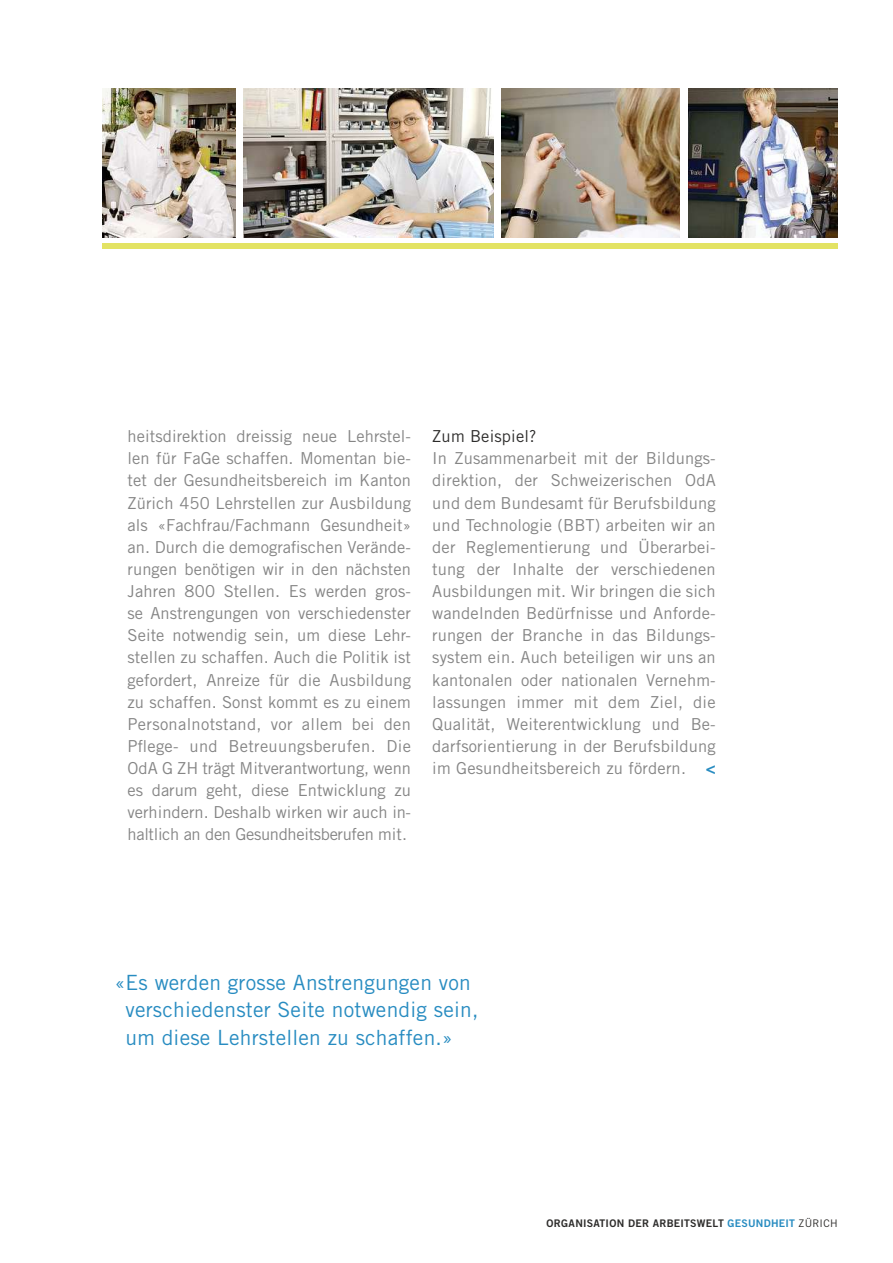
<style>
.page{position:relative;width:893px;height:1263px;background:#fff}
.page>*{position:absolute;margin:0;border:0;box-sizing:border-box;transform-origin:0 0}
.t1{font:21px/27.6px "Trade Gothic LT";letter-spacing:.01em;color:#288cc1}
.t2{font:16.5px/22px "Trade Gothic LT";letter-spacing:.005em;color:#858585;text-align:justify}
.t3{font:16.5px "Trade Gothic LT";letter-spacing:.01em;color:#2d2c2b}
.t4{font:10.5px "Trade Gothic LT Bold Two";letter-spacing:.02em;color:#2d2c2b}
.s1{font-family:"Trade Gothic LT Bold Two";color:#288cc1}
.s2{color:#288cc1}
.s3{font-family:"Trade Gothic LT"}
</style>
<div class="page">
<div style="left:102px;top:243px;width:736px;height:6px;background:#e3e363"></div>
<img style="left:502px;top:88px;width:178px;height:150px">
<img style="left:244px;top:88px;width:249px;height:150px">
<img style="left:102px;top:88px;width:133px;height:150px">
<img style="left:688px;top:88px;width:150px;height:150px">
<p class="t2" style="left:128px;top:427px;width:285px">heitsdirektion dreissig neue Lehrstel&shy;len für FaGe schaffen. Momentan bie&shy;tet der Gesundheitsbereich im Kanton Zürich 450 Lehrstellen zur Ausbildung als «Fachfrau/Fachmann Gesundheit» an. Durch die demografischen Verände&shy;rungen benötigen wir in den nächsten Jahren 800 Stellen. Es werden gros&shy;se Anstrengungen von verschiedenster Seite notwendig sein, um diese Lehr&shy;stellen zu schaffen. Auch die Politik ist gefordert, Anreize für die Ausbildung zu schaffen. Sonst kommt es zu einem Personalnotstand, vor allem bei den Pflege- und Betreuungsberufen. Die OdA G ZH trägt Mitverantwortung, wenn es darum geht, diese Entwicklung zu verhindern. Deshalb wirken wir auch in&shy;haltlich an den Gesundheitsberufen mit.</p>
<p class="t3" style="left:432px;top:430px;width:106px">Zum Beispiel?</p>
<p class="t2" style="left:432px;top:449px;width:285px">In Zusammenarbeit mit der Bildungs&shy;direktion, der Schweizerischen OdA und dem Bundesamt für Berufsbildung und Technologie (BBT) arbeiten wir an der Reglementierung und Überarbei&shy;tung der Inhalte der verschiedenen Ausbildungen mit. Wir bringen die sich wandelnden Bedürfnisse und Anforde&shy;rungen der Branche in das Bildungs&shy;system ein. Auch beteiligen wir uns an kantonalen oder nationalen Vernehm&shy;lassungen immer mit dem Ziel, die Qualität, Weiterentwicklung und Be&shy;darfsorientierung in der Berufsbildung im Gesundheitsbereich zu fördern. <span class="s1">&lt;</span></p>
<p class="t1" style="left:126px;top:970px;width:354px;text-indent:-11px">«Es werden grosse Anstrengungen von verschiedenster Seite notwendig sein, um diese Lehrstellen zu schaffen.»</p>
<p class="t4" style="left:547px;top:1217px;width:293px">ORGANISATION DER ARBEITSWELT <span class="s2">GESUNDHEIT</span> <span class="s3">ZÜRICH</span></p>
</div>
